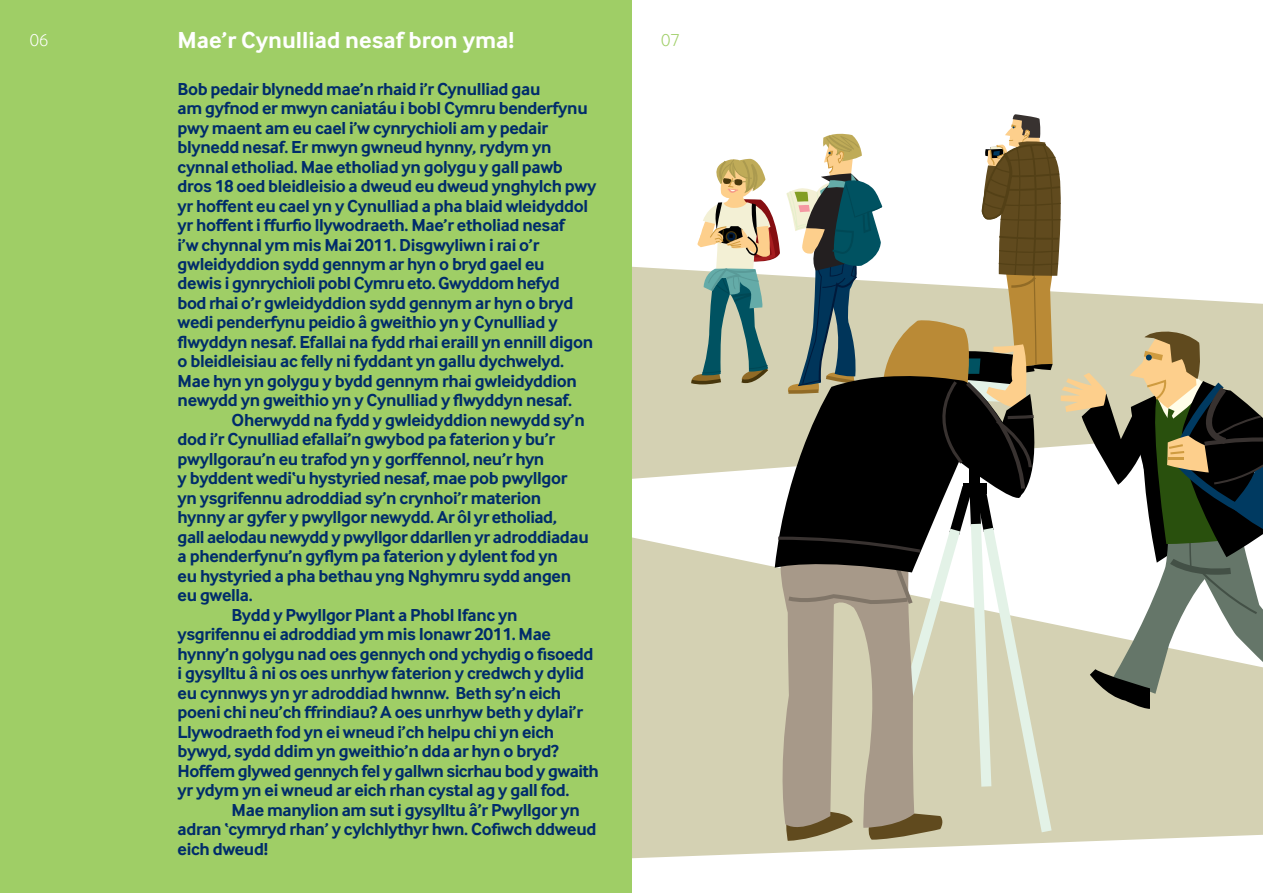
<style>
.page{position:relative;width:1263px;height:893px;background:#fff}
.page>*{position:absolute;margin:0;border:0;box-sizing:border-box;transform-origin:0 0}
.t1{font:700 24px "Cynulliad Sans";color:#fff}
.t2{font:700 18px/19.5px "Cynulliad Sans";letter-spacing:-.02em;color:#002c6b}
.t3{font:18px "Cynulliad Sans Lt";color:#9fce66}
.t4{font:18px "Cynulliad Sans Lt";color:#fff}
</style>
<div class="page">
<svg style="left:631px;top:264px;width:462px;height:601px;fill:#d4d1b3"></svg>
<div style="left:0;top:0;width:631px;height:893px;background:#9fce66"></div>
<svg style="left:691px;top:114px;width:572px;height:727px"></svg>
<p class="t4" style="left:30px;top:30px;width:20px">06</p>
<h1 class="t1" style="left:178px;top:26px;width:338px">Mae’r Cynulliad nesaf bron yma!</h1>
<p class="t3" style="left:661px;top:30px;width:20px">07</p>
<p class="t2" style="left:178px;top:79px;width:420px">Bob pedair blynedd mae’n rhaid i’r Cynulliad gau<br>am gyfnod er mwyn caniatáu i bobl Cymru benderfynu pwy maent am eu cael i’w cynrychioli am y pedair blynedd nesaf. Er mwyn gwneud hynny, rydym yn cynnal etholiad. Mae etholiad yn golygu y gall pawb dros 18 oed bleidleisio a dweud eu dweud ynghylch pwy yr hoffent eu cael yn y Cynulliad a pha blaid wleidyddol yr hoffent i ffurfio llywodraeth. Mae’r etholiad nesaf<br>i’w chynnal ym mis Mai 2011. Disgwyliwn i rai o’r gwleidyddion sydd gennym ar hyn o bryd gael eu<br>dewis i gynrychioli pobl Cymru eto. Gwyddom hefyd<br>bod rhai o’r gwleidyddion sydd gennym ar hyn o bryd wedi penderfynu peidio â gweithio yn y Cynulliad y flwyddyn nesaf. Efallai na fydd rhai eraill yn ennill digon o bleidleisiau ac felly ni fyddant yn gallu dychwelyd.<br>Mae hyn yn golygu y bydd gennym rhai gwleidyddion newydd yn gweithio yn y Cynulliad y flwyddyn nesaf.</p>
<p class="t2" style="left:232px;top:410px;width:355px">Oherwydd na fydd y gwleidyddion newydd sy’n</p>
<p class="t2" style="left:178px;top:430px;width:379px">dod i’r Cynulliad efallai’n gwybod pa faterion y bu’r</p>
<p class="t2" style="left:178px;top:449px;width:368px">pwyllgorau’n eu trafod yn y gorffennol, neu’r hyn</p>
<p class="t2" style="left:178px;top:469px;width:391px">y byddent wedi‘u hystyried nesaf, mae pob pwyllgor</p>
<p class="t2" style="left:178px;top:488px;width:365px">yn ysgrifennu adroddiad sy’n crynhoi’r materion</p>
<p class="t2" style="left:178px;top:508px;width:381px">hynny ar gyfer y pwyllgor newydd. Ar ôl yr etholiad,</p>
<p class="t2" style="left:178px;top:527px;width:413px">gall aelodau newydd y pwyllgor ddarllen yr adroddiadau</p>
<p class="t2" style="left:178px;top:547px;width:382px">a phenderfynu’n gyflym pa faterion y dylent fod yn</p>
<p class="t2" style="left:178px;top:566px;width:395px">eu hystyried a pha bethau yng Nghymru sydd angen</p>
<p class="t2" style="left:178px;top:586px;width:77px">eu gwella.</p>
<p class="t2" style="left:232px;top:605px;width:287px">Bydd y Pwyllgor Plant a Phobl Ifanc yn</p>
<p class="t2" style="left:178px;top:625px;width:375px">ysgrifennu ei adroddiad ym mis Ionawr 2011. Mae</p>
<p class="t2" style="left:178px;top:644px;width:417px">hynny’n golygu nad oes gennych ond ychydig o fisoedd</p>
<p class="t2" style="left:178px;top:664px;width:408px">i gysylltu â ni os oes unrhyw faterion y credwch y dylid</p>
<p class="t2" style="left:178px;top:683px;width:385px">eu cynnwys yn yr adroddiad hwnnw. Beth sy’n eich</p>
<p class="t2" style="left:178px;top:703px;width:407px">poeni chi neu’ch ffrindiau? A oes unrhyw beth y dylai’r</p>
<p class="t2" style="left:178px;top:722px;width:378px">Llywodraeth fod yn ei wneud i’ch helpu chi yn eich</p>
<p class="t2" style="left:178px;top:742px;width:382px">bywyd, sydd ddim yn gweithio’n dda ar hyn o bryd?</p>
<p class="t2" style="left:178px;top:761px;width:423px">Hoffem glywed gennych fel y gallwn sicrhau bod y gwaith</p>
<p class="t2" style="left:178px;top:781px;width:393px">yr ydym yn ei wneud ar eich rhan cystal ag y gall fod.</p>
<p class="t2" style="left:232px;top:800px;width:350px">Mae manylion am sut i gysylltu â’r Pwyllgor yn</p>
<p class="t2" style="left:178px;top:820px;width:420px">adran ‘cymryd rhan’ y cylchlythyr hwn. Cofiwch ddweud</p>
<p class="t2" style="left:178px;top:839px;width:92px">eich dweud!</p>
</div>
